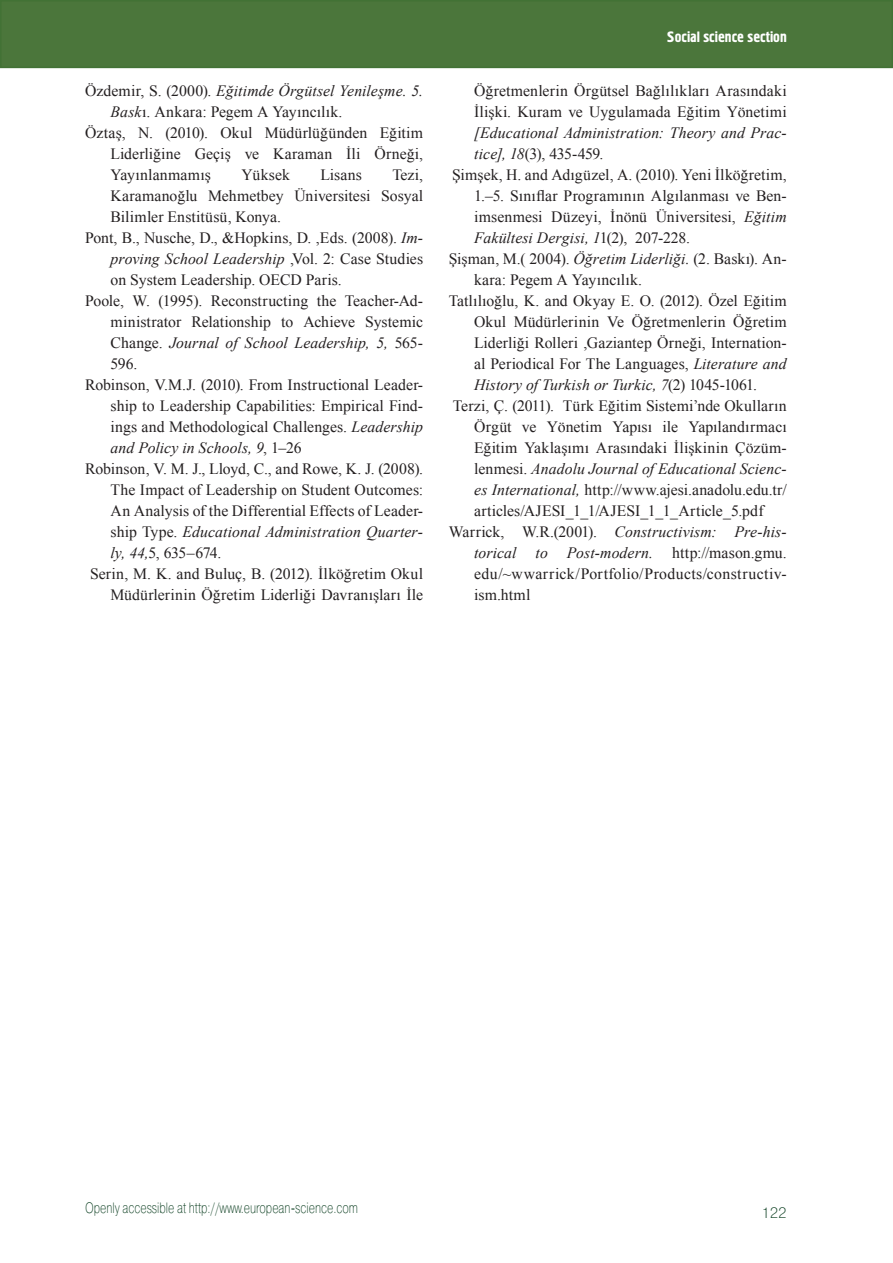
<style>
.page{position:relative;width:893px;height:1263px;background:#fff}
.page>*{position:absolute;margin:0;border:0;box-sizing:border-box;transform-origin:0 0}
.t1{font:15.75px/21px "Times New Roman";letter-spacing:.005em;color:#231f20}
.t2{font:italic 15.75px "Times New Roman";letter-spacing:.005em;color:#231f20}
.t3{font:15.75px "Times New Roman";letter-spacing:.025em;color:#231f20}
.t4{font:15px "Pragmatica Light C";color:#0b3e20;scale:.75 1}
.t5{font:15px "Hermes C";color:#fff}
.t6{font:15px "Pragmatica Light C";color:#0b3e20}
.s1{font-style:normal}
.s2{font-style:italic}
</style>
<div class="page">
<div style="left:1px;top:1px;width:891px;height:66px;background:#4b763b"></div>
<div style="left:0;top:0;width:893px;height:68px;border:2px solid #427235"></div>
<p class="t2" style="left:85px;top:82px;width:340px"><span class="s1">Özdemir, S. (2000).</span> Eğitimde Örgütsel Yenileşme. 5.</p>
<p class="t1" style="left:111px;top:101px;width:233px"><span class="s2">Bask</span>ı. Ankara: Pegem A Yayıncılık.</p>
<p class="t1" style="left:85px;top:122px;width:340px">Öztaş, N. (2010). Okul Müdürlüğünden Eğitim</p>
<p class="t1" style="left:111px;top:143px;width:314px">Liderliğine Geçiş ve Karaman İli Örneği,</p>
<p class="t1" style="left:111px;top:164px;width:102px">Yayınlanmamış</p>
<p class="t1" style="left:241px;top:164px;width:50px">Yüksek</p>
<p class="t1" style="left:320px;top:164px;width:43px">Lisans</p>
<p class="t1" style="left:392px;top:164px;width:32px">Tezi,</p>
<p class="t1" style="left:111px;top:185px;width:314px">Karamanoğlu Mehmetbey Üniversitesi Sosyal</p>
<p class="t1" style="left:111px;top:206px;width:172px">Bilimler Enstitüsü, Konya.</p>
<p class="t1" style="left:85px;top:227px;width:340px">Pont, B., Nusche, D., &amp;Hopkins, D. ,Eds. (2008). <span class="s2">Im-</span></p>
<p class="t2" style="left:111px;top:250px;width:314px">proving School Leadership <span class="s1">,Vol. 2: Case Studies</span></p>
<p class="t1" style="left:111px;top:269px;width:233px">on System Leadership. OECD Paris.</p>
<p class="t1" style="left:85px;top:290px;width:340px">Poole, W. (1995). Reconstructing the Teacher-Ad-</p>
<p class="t1" style="left:111px;top:311px;width:314px">ministrator Relationship to Achieve Systemic</p>
<p class="t2" style="left:111px;top:334px;width:314px"><span class="s1">Change.</span> Journal of School Leadership, 5, <span class="s1">565-</span></p>
<p class="t1" style="left:111px;top:353px;width:28px">596.</p>
<p class="t1" style="left:85px;top:374px;width:340px">Robinson, V.M.J. (2010). From Instructional Leader-</p>
<p class="t1" style="left:111px;top:395px;width:314px">ship to Leadership Capabilities: Empirical Find-</p>
<p class="t1" style="left:111px;top:416px;width:314px">ings and Methodological Challenges. <span class="s2">Leadership</span></p>
<p class="t2" style="left:111px;top:439px;width:193px">and Policy in Schools, 9<span class="s1">, 1–26</span></p>
<p class="t1" style="left:85px;top:458px;width:340px">Robinson, V. M. J., Lloyd, C., and Rowe, K. J. (2008).</p>
<p class="t1" style="left:111px;top:479px;width:314px">The Impact of Leadership on Student Outcomes:</p>
<p class="t1" style="left:111px;top:500px;width:314px">An Analysis of the Differential Effects of Leader-</p>
<p class="t2" style="left:111px;top:523px;width:314px"><span class="s1">ship Type.</span> Educational Administration Quarter-</p>
<p class="t1" style="left:111px;top:542px;width:112px"><span class="s2">ly, 44,</span>5, 635–674.</p>
<p class="t1" style="left:90px;top:563px;width:335px">Serin, M. K. and Buluç, B. (2012). İlköğretim Okul</p>
<p class="t1" style="left:111px;top:584px;width:314px">Müdürlerinin Öğretim Liderliği Davranışları İle</p>
<p class="t5" style="left:667px;top:28px;width:121px">Social science section</p>
<p class="t1" style="left:474px;top:80px;width:314px">Öğretmenlerin Örgütsel Bağlılıkları Arasındaki<br>İlişki. Kuram ve Uygulamada Eğitim Yönetimi</p>
<p class="t2" style="left:474px;top:124px;width:314px">[Educational Administration: Theory and Prac-</p>
<p class="t1" style="left:474px;top:143px;width:131px"><span class="s2">tice], 18</span>(3), 435-459.</p>
<p class="t1" style="left:452px;top:164px;width:336px">Şimşek, H. and Adıgüzel, A. (2010). Yeni İlköğretim,</p>
<p class="t1" style="left:474px;top:185px;width:314px">1.–5. Sınıflar Programının Algılanması ve Ben-</p>
<p class="t1" style="left:474px;top:206px;width:314px">imsenmesi Düzeyi, İnönü Üniversitesi, <span class="s2">Eğitim</span></p>
<p class="t2" style="left:474px;top:229px;width:218px">Fakültesi Dergisi, 1<span class="s1">1(2), 207-228.</span></p>
<p class="t1" style="left:449px;top:248px;width:340px">Şişman, M.( 2004). <span class="s2">Öğretim Liderliği.</span> (2. Baskı). An-</p>
<p class="t1" style="left:474px;top:269px;width:169px">kara: Pegem A Yayıncılık.</p>
<p class="t1" style="left:449px;top:290px;width:340px">Tatlılıoğlu, K. and Okyay E. O. (2012). Özel Eğitim</p>
<p class="t1" style="left:474px;top:311px;width:314px">Okul Müdürlerinin Ve Öğretmenlerin Öğretim</p>
<p class="t1" style="left:474px;top:332px;width:314px">Liderliği Rolleri ,Gaziantep Örneği, Internation-</p>
<p class="t1" style="left:474px;top:353px;width:314px">al Periodical For The Languages, <span class="s2">Literature and</span></p>
<p class="t2" style="left:474px;top:376px;width:284px">History of Turkish or Turkic, 7<span class="s1">(2) 1045-1061.</span></p>
<p class="t1" style="left:453px;top:395px;width:335px">Terzi, Ç. (2011). Türk Eğitim Sistemi’nde Okulların</p>
<p class="t1" style="left:474px;top:416px;width:314px">Örgüt ve Yönetim Yapısı ile Yapılandırmacı</p>
<p class="t1" style="left:474px;top:437px;width:314px">Eğitim Yaklaşımı Arasındaki İlişkinin Çözüm-</p>
<p class="t2" style="left:474px;top:460px;width:314px"><span class="s1">lenmesi.</span> Anadolu Journal of Educational Scienc-</p>
<p class="t1" style="left:474px;top:479px;width:314px"><span class="s2">es International,</span> http://www.ajesi.anadolu.edu.tr/</p>
<p class="t1" style="left:474px;top:500px;width:291px">articles/AJESI_1_1/AJESI_1_1_Article_5.pdf</p>
<p class="t2" style="left:449px;top:523px;width:340px"><span class="s1">Warrick, W.R.(2001).</span> Constructivism: Pre-his-</p>
<p class="t2" style="left:474px;top:544px;width:314px">torical to Post-modern. <span class="s1">http://mason.gmu.</span></p>
<p class="t3" style="left:474px;top:565px;width:314px">edu/~wwarrick/Portfolio/Products/constructiv-</p>
<p class="t1" style="left:474px;top:584px;width:58px">ism.html</p>
<p class="t4" style="left:85px;top:1202px;width:365px">Openly accessible at http://www.european-science.com</p>
<p class="t6" style="left:761px;top:1208px;width:27px">122</p>
</div>
